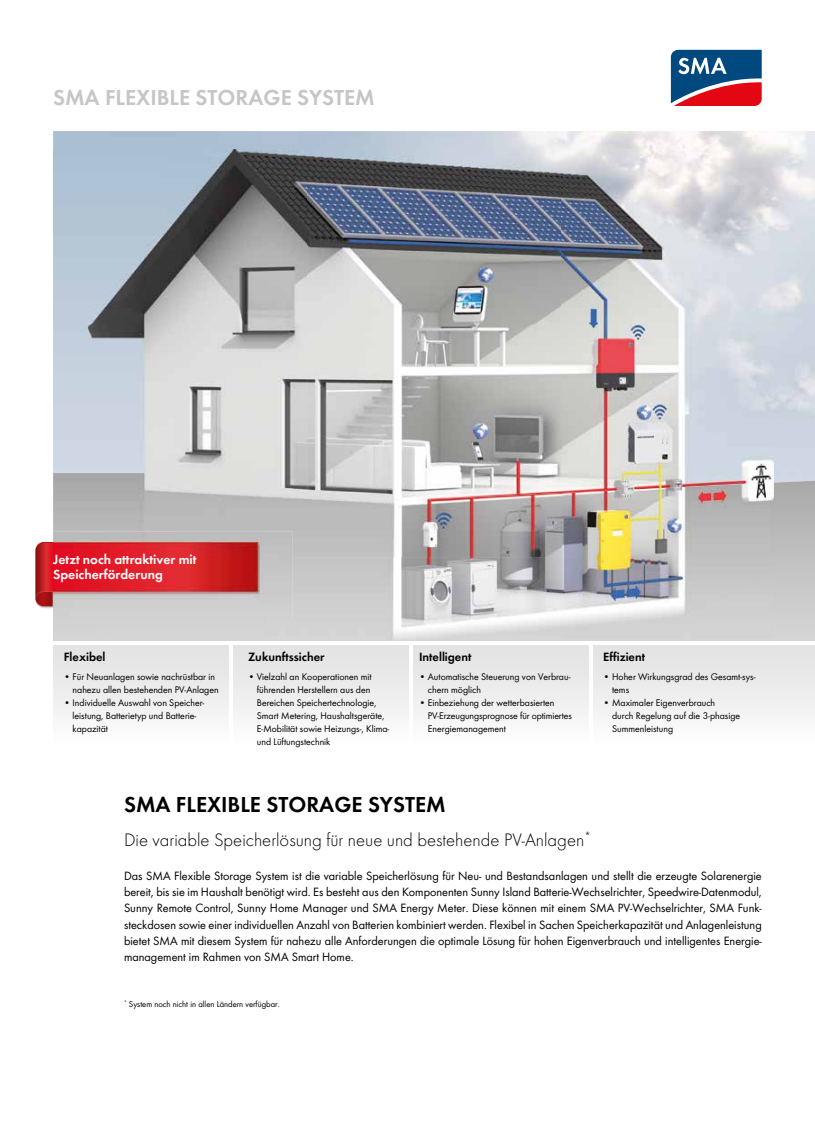
<style>
.page{position:relative;width:815px;height:1134px;background:#fff}
.page>*{position:absolute;margin:0;border:0;box-sizing:border-box;transform-origin:0 0}
.t1{font:600 22.5px "SMA Futura Global";color:#c6c6c6}
.t2{font:600 22.5px "SMA Futura Global";color:#000}
.t3{font:18.75px "SMA Futura Global Light";color:#000}
.t4{font:600 13.75px/15px "SMA Futura Global";color:#fff}
.t5{font:12.5px/16.2px "SMA Futura Global";color:#000;text-align:justify}
.t6{font:600 12.5px "SMA Futura Global";color:#000}
.t7{font:10px/13.1px "SMA Futura Global";color:#000}
.t8{font:8.75px "SMA Futura Global";color:#000}
</style>
<div class="page">
<img style="left:53px;top:131px;width:762px;height:350px">
<svg style="left:774px;top:481px;width:41px;height:160px;background:#c0c0c0"></svg>
<img style="left:53px;top:150px;width:721px;height:175px">
<img style="left:53px;top:325px;width:254px;height:148px">
<img style="left:307px;top:325px;width:255px;height:148px">
<img style="left:562px;top:325px;width:212px;height:158px">
<img style="left:53px;top:473px;width:509px;height:84px">
<img style="left:562px;top:483px;width:212px;height:158px">
<img style="left:265px;top:557px;width:297px;height:84px">
<div style="left:53px;top:645px;width:762px;height:99px;background:linear-gradient(to bottom,#e1e1e1,#fdfdfd)"></div>
<hr style="left:229px;top:645px;width:4px;height:106px;background:#fff">
<hr style="left:409px;top:645px;width:4px;height:106px;background:#fff">
<svg style="left:670px;top:49px;width:92px;height:57px;background:#675577"></svg>
<hr style="left:589px;top:645px;width:4px;height:106px;background:#fff">
<img style="left:35px;top:531px;width:257px;height:89px">
<img style="left:36px;top:543px;width:224px;height:66px">
<h1 class="t1" style="left:53px;top:85px;width:323px">SMA FLEXIBLE STORAGE SYSTEM</h1>
<p class="t4" style="left:53px;top:552px;width:145px">Jetzt noch attraktiver mit<br>Speicherförderung</p>
<p class="t6" style="left:64px;top:650px;width:43px">Flexibel</p>
<p class="t7" style="left:73px;top:670px;width:148px;text-indent:-9px">• Für Neuanlagen sowie nachrüstbar in nahezu allen bestehenden PV-Anlagen</p>
<p class="t7" style="left:73px;top:696px;width:133px;text-indent:-9px">• Individuelle Auswahl von Speicher&shy;leistung, Batterietyp und Batterie&shy;kapazität</p>
<p class="t6" style="left:248px;top:650px;width:78px">Zukunftssicher</p>
<p class="t7" style="left:257px;top:670px;width:134px;text-indent:-9px">• Vielzahl an Kooperationen mit führenden Herstellern aus den<br>Bereichen Speichertechnologie,<br>Smart Metering, Haushaltsgeräte,<br>E-Mobilität sowie Heizungs-, Klima&shy;und Lüftungstechnik</p>
<p class="t6" style="left:419px;top:650px;width:54px">Intelligent</p>
<p class="t7" style="left:428px;top:670px;width:144px;text-indent:-9px">• Automatische Steuerung von Verbrau&shy;chern möglich</p>
<p class="t7" style="left:428px;top:696px;width:145px;text-indent:-9px">• Einbeziehung der wetterbasierten<br>PV-Erzeugungsprognose für optimiertes<br>Energiemanagement</p>
<p class="t6" style="left:603px;top:650px;width:43px">Effizient</p>
<p class="t7" style="left:612px;top:670px;width:145px;text-indent:-9px">• Hoher Wirkungsgrad des Gesamt-sys&shy;tems</p>
<p class="t7" style="left:612px;top:696px;width:130px;text-indent:-9px">• Maximaler Eigenverbrauch<br>durch Regelung auf die 3-phasige<br>Summenleistung</p>
<h1 class="t2" style="left:124px;top:791px;width:323px">SMA FLEXIBLE STORAGE SYSTEM</h1>
<h2 class="t3" style="left:124px;top:829px;width:468px">Die variable Speicherlösung für neue und bestehende PV-Anlagen<sup>*</sup></h2>
<p class="t5" style="left:124px;top:867px;width:639px">Das SMA Flexible Storage System ist die variable Speicherlösung für Neu- und Bestandsanlagen und stellt die erzeugte Solarenergie bereit, bis sie im Haushalt benötigt wird. Es besteht aus den Komponenten Sunny Island Batterie-Wechselrichter, Speedwire-Datenmodul, Sunny Remote Control, Sunny Home Manager und SMA Energy Meter. Diese können mit einem SMA PV-Wechselrichter, SMA Funk&shy;steckdosen sowie einer individuellen Anzahl von Batterien kombiniert werden. Flexibel in Sachen Speicherkapazität und Anlagenleistung bietet SMA mit diesem System für nahezu alle Anforderungen die optimale Lösung für hohen Eigenverbrauch und intelligentes Energie&shy;management im Rahmen von SMA Smart Home.</p>
<p class="t8" style="left:124px;top:999px;width:157px"><sup>*</sup> System noch nicht in allen Ländern verfügbar.</p>
</div>
